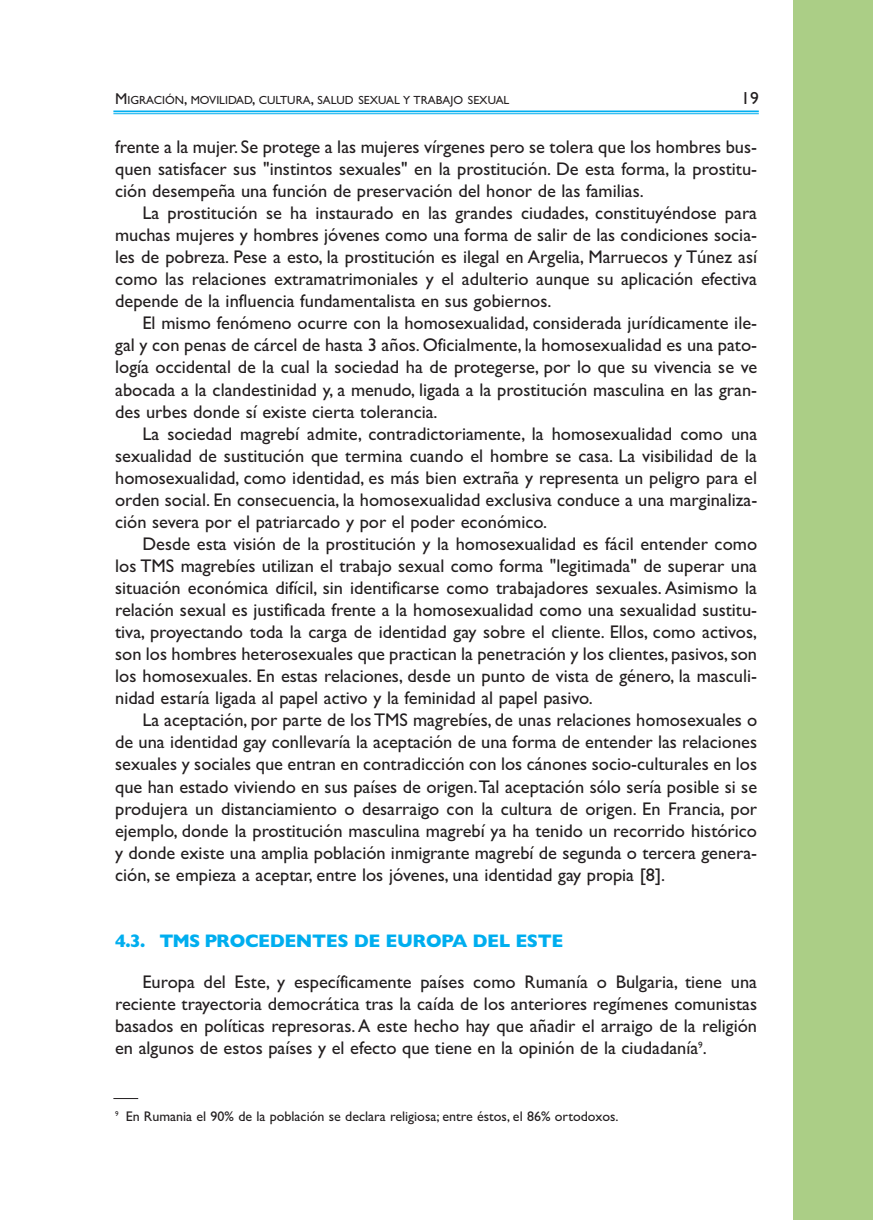
<style>
.page{position:relative;width:874px;height:1220px;background:#fff}
.page>*{position:absolute;margin:0;border:0;box-sizing:border-box;transform-origin:0 0}
.t1{font:18.38px/22.1px "Gill Sans";color:#231f20;text-align:justify}
.t2{font:700 18.38px "Gill Sans";letter-spacing:-.02em;color:#00aeef}
.t3{font:17.5px "Gill Sans";color:#231f20}
.t4{font:14px "Gill Sans";color:#231f20}
.t5{font:11.9px "Gill Sans";color:#231f20}
.s1{font-size:15.75px}
</style>
<div class="page">
<div style="left:793px;top:0;width:79px;height:1220px;background:#abce86"></div>
<hr style="left:113px;top:110px;width:645px;height:2px;background:#00aeef">
<hr style="left:113px;top:113px;width:645px;height:1px;background:#00aeef">
<svg style="left:113px;top:1098px;width:25px;height:1px"></svg>
<p class="t5" style="left:115px;top:96px;width:395px"><span class="s1">M</span>IGRACIÓN<span class="s1">,</span> MOVILIDAD<span class="s1">,</span> CULTURA<span class="s1">,</span> SALUD SEXUAL Y TRABAJO SEXUAL</p>
<p class="t3" style="left:741px;top:92px;width:19px">19</p>
<p class="t1" style="left:115px;top:138px;width:643px">frente a la mujer. Se protege a las mujeres vírgenes pero se tolera que los hombres bus-</p>
<p class="t1" style="left:115px;top:160px;width:643px">quen satisfacer sus "instintos sexuales" en la prostitución. De esta forma, la prostitu-</p>
<p class="t1" style="left:115px;top:182px;width:530px">ción desempeña una función de preservación del honor de las familias.</p>
<p class="t1" style="left:142px;top:204px;width:616px">La prostitución se ha instaurado en las grandes ciudades, constituyéndose para</p>
<p class="t1" style="left:115px;top:226px;width:643px">muchas mujeres y hombres jóvenes como una forma de salir de las condiciones socia-</p>
<p class="t1" style="left:115px;top:248px;width:643px">les de pobreza. Pese a esto, la prostitución es ilegal en Argelia, Marruecos y Túnez así</p>
<p class="t1" style="left:115px;top:270px;width:643px">como las relaciones extramatrimoniales y el adulterio aunque su aplicación efectiva</p>
<p class="t1" style="left:115px;top:292px;width:437px">depende de la influencia fundamentalista en sus gobiernos.</p>
<p class="t1" style="left:142px;top:314px;width:616px">El mismo fenómeno ocurre con la homosexualidad, considerada jurídicamente ile-</p>
<p class="t1" style="left:115px;top:336px;width:643px">gal y con penas de cárcel de hasta 3 años. Oficialmente, la homosexualidad es una pato-</p>
<p class="t1" style="left:115px;top:358px;width:643px">logía occidental de la cual la sociedad ha de protegerse, por lo que su vivencia se ve</p>
<p class="t1" style="left:115px;top:380px;width:643px">abocada a la clandestinidad y, a menudo, ligada a la prostitución masculina en las gran-</p>
<p class="t1" style="left:115px;top:402px;width:324px">des urbes donde sí existe cierta tolerancia.</p>
<p class="t1" style="left:142px;top:424px;width:616px">La sociedad magrebí admite, contradictoriamente, la homosexualidad como una</p>
<p class="t1" style="left:115px;top:446px;width:643px">sexualidad de sustitución que termina cuando el hombre se casa. La visibilidad de la</p>
<p class="t1" style="left:115px;top:468px;width:643px">homosexualidad, como identidad, es más bien extraña y representa un peligro para el</p>
<p class="t1" style="left:115px;top:491px;width:643px">orden social. En consecuencia, la homosexualidad exclusiva conduce a una marginaliza-</p>
<p class="t1" style="left:115px;top:513px;width:433px">ción severa por el patriarcado y por el poder económico.</p>
<p class="t1" style="left:142px;top:535px;width:616px">Desde esta visión de la prostitución y la homosexualidad es fácil entender como</p>
<p class="t1" style="left:115px;top:557px;width:643px">los TMS magrebíes utilizan el trabajo sexual como forma "legitimada" de superar una</p>
<p class="t1" style="left:115px;top:579px;width:643px">situación económica difícil, sin identificarse como trabajadores sexuales. Asimismo la</p>
<p class="t1" style="left:115px;top:601px;width:643px">relación sexual es justificada frente a la homosexualidad como una sexualidad sustitu-</p>
<p class="t1" style="left:115px;top:623px;width:643px">tiva, proyectando toda la carga de identidad gay sobre el cliente. Ellos, como activos,</p>
<p class="t1" style="left:115px;top:645px;width:643px">son los hombres heterosexuales que practican la penetración y los clientes,pasivos,son</p>
<p class="t1" style="left:115px;top:667px;width:643px">los homosexuales. En estas relaciones, desde un punto de vista de género, la masculi-</p>
<p class="t1" style="left:115px;top:689px;width:479px">nidad estaría ligada al papel activo y la feminidad al papel pasivo.</p>
<p class="t1" style="left:142px;top:711px;width:616px">La aceptación, por parte de los TMS magrebíes, de unas relaciones homosexuales o</p>
<p class="t1" style="left:115px;top:733px;width:643px">de una identidad gay conllevaría la aceptación de una forma de entender las relaciones</p>
<p class="t1" style="left:115px;top:755px;width:643px">sexuales y sociales que entran en contradicción con los cánones socio-culturales en los</p>
<p class="t1" style="left:115px;top:777px;width:643px">que han estado viviendo en sus países de origen.Tal aceptación sólo sería posible si se</p>
<p class="t1" style="left:115px;top:799px;width:643px">produjera un distanciamiento o desarraigo con la cultura de origen. En Francia, por</p>
<p class="t1" style="left:115px;top:821px;width:643px">ejemplo, donde la prostitución masculina magrebí ya ha tenido un recorrido histórico</p>
<p class="t1" style="left:115px;top:843px;width:643px">y donde existe una amplia población inmigrante magrebí de segunda o tercera genera-</p>
<p class="t1" style="left:115px;top:865px;width:551px">ción, se empieza a aceptar, entre los jóvenes, una identidad gay propia [8].</p>
<p class="t2" style="left:115px;top:934px;width:449px">4.3. TMS PROCEDENTES DE EUROPA DEL ESTE</p>
<p class="t1" style="left:115px;top:973px;width:643px;text-indent:27px">Europa del Este, y específicamente países como Rumanía o Bulgaria, tiene una reciente trayectoria democrática tras la caída de los anteriores regímenes comunistas basados en políticas represoras. A este hecho hay que añadir el arraigo de la religión en algunos de estos países y el efecto que tiene en la opinión de la ciudadanía<sup>9</sup>.</p>
<p class="t4" style="left:115px;top:1111px;width:505px"><sup>9</sup> En Rumania el 90% de la población se declara religiosa; entre éstos, el 86% ortodoxos.</p>
</div>
